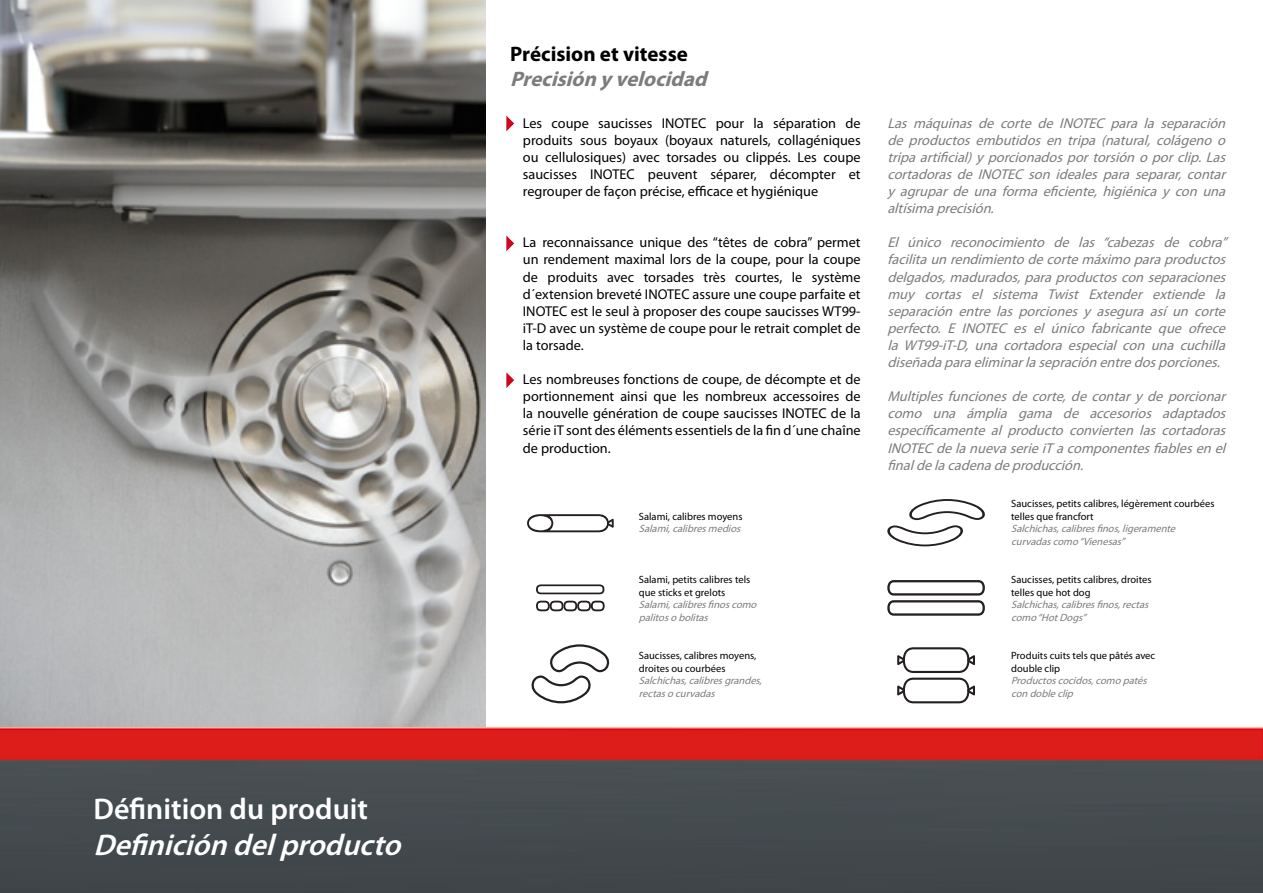
<style>
.page{position:relative;width:1263px;height:893px;background:#fff}
.page>*{position:absolute;margin:0;border:0;box-sizing:border-box;transform-origin:0 0}
.t1{font:italic 600 30px "Myriad Pro";color:#fff}
.t2{font:600 30px "Myriad Pro";color:#fff}
.t3{font:italic 700 21px "Myriad Pro";color:#7b7c7e}
.t4{font:700 21px "Myriad Pro";color:#000}
.t5{font:italic 14.25px/17.1px "Myriad Pro";color:#7b7c7e;text-align:justify}
.t6{font:14.25px/17.1px "Myriad Pro";color:#000;text-align:justify}
.t7{font:10.5px/12.6px "Myriad Pro";color:#000}
.t8{font:italic 10.5px/12.6px "Myriad Pro";color:#7b7c7e}
</style>
<div class="page">
<img style="left:0;top:115px;width:1263px;height:778px">
<img style="left:0;top:0;width:486px;height:726px">
<svg style="left:506px;top:116px;width:8px;height:15px"></svg>
<svg style="left:506px;top:236px;width:8px;height:15px"></svg>
<svg style="left:506px;top:372px;width:8px;height:16px"></svg>
<svg style="left:886px;top:499px;width:100px;height:47px"></svg>
<svg style="left:536px;top:584px;width:68px;height:10px"></svg>
<svg style="left:536px;top:601px;width:69px;height:10px"></svg>
<svg style="left:887px;top:580px;width:98px;height:36px"></svg>
<svg style="left:530px;top:644px;width:80px;height:59px"></svg>
<svg style="left:897px;top:647px;width:78px;height:56px"></svg>
<svg style="left:527px;top:514px;width:87px;height:18px"></svg>
<h1 class="t2" style="left:94px;top:790px;width:276px">Définition du produit</h1>
<h1 class="t1" style="left:94px;top:826px;width:318px">Definicióndelproducto</h1>
<h2 class="t4" style="left:510px;top:40px;width:179px">Précision et vitesse</h2>
<h2 class="t3" style="left:510px;top:66px;width:205px">Precisiónyvelocidad</h2>
<p class="t6" style="left:523px;top:114px;width:339px">Les coupe saucisses INOTEC pour la séparation de produits sous boyaux (boyaux naturels, collagéniques ou cellulosiques) avec torsades ou clippés. Les coupe saucisses INOTEC peuvent séparer, décompter et regrouper de façon précise, efficace et hygiénique</p>
<p class="t6" style="left:523px;top:234px;width:339px">La reconnaissance unique des “têtes de cobra” permet un rendement maximal lors de la coupe, pour la coupe de produits avec torsades très courtes, le système d´extension breveté INOTEC assure une coupe parfaite et INOTEC est le seul à proposer des coupe saucisses WT99- iT-D avec un système de coupe pour le retrait complet de la torsade.</p>
<p class="t6" style="left:523px;top:371px;width:339px">Les nombreuses fonctions de coupe, de décompte et de portionnement ainsi que les nombreux accessoires de la nouvelle génération de coupe saucisses INOTEC de la série iT sont des éléments essentiels de la fin d´une chaîne de production.</p>
<p class="t7" style="left:639px;top:509px;width:105px">Salami, calibres moyens</p>
<p class="t8" style="left:639px;top:522px;width:106px">Salami,calibresmedios</p>
<p class="t7" style="left:639px;top:573px;width:113px">Salami, petits calibres tels que sticks et grelots</p>
<p class="t8" style="left:639px;top:598px;width:122px">Salami,calibresfinoscomo palitosobolitas</p>
<p class="t7" style="left:639px;top:649px;width:119px">Saucisses, calibres moyens, droites ou courbées</p>
<p class="t8" style="left:639px;top:674px;width:128px">Salchichas,calibresgrandes, rectasocurvadas</p>
<p class="t5" style="left:887px;top:114px;width:344px">Las máquinas de corte de INOTEC para la separación de productos embutidos en tripa (natural, colágeno o tripaartificial)yporcionadosportorsiónoporclip.Las cortadoras de INOTEC son ideales para separar, contar y agrupar de una forma eficiente, higiénica y con una altísimaprecisión.</p>
<p class="t5" style="left:887px;top:234px;width:345px">El único reconocimiento de las “cabezas de cobra” facilitaunrendimientodecortemáximoparaproductos delgados,madurados,paraproductosconseparaciones muy cortas el sistema Twist Extender extiende la separación entre las porciones y asegura así un corte perfecto. E INOTEC es el único fabricante que ofrece la WT99-iT-D, una cortadora especial con una cuchilla diseñadaparaeliminarlasepraciónentredosporciones.</p>
<p class="t5" style="left:887px;top:388px;width:344px">Multiplesfuncionesdecorte,decontarydeporcionar como una ámplia gama de accesorios adaptados específicamente al producto convierten las cortadoras INOTECdelanuevaserieiTacomponentesfiablesenel finaldelacadenadeproducción.</p>
<p class="t7" style="left:1011px;top:497px;width:205px">Saucisses, petits calibres, légèrement courbées telles que francfort</p>
<p class="t8" style="left:1011px;top:522px;width:169px">Salchichas,calibresfinos,ligeramente curvadascomo“Vienesas”</p>
<p class="t7" style="left:1011px;top:573px;width:142px">Saucisses, petits calibres, droites telles que hot dog</p>
<p class="t8" style="left:1011px;top:598px;width:142px">Salchichas,calibresfinos,rectas como“HotDogs”</p>
<p class="t7" style="left:1011px;top:649px;width:145px">Produits cuits tels que pâtés avec double clip</p>
<p class="t8" style="left:1011px;top:674px;width:140px">Productoscocidos,comopatés condobleclip</p>
</div>
